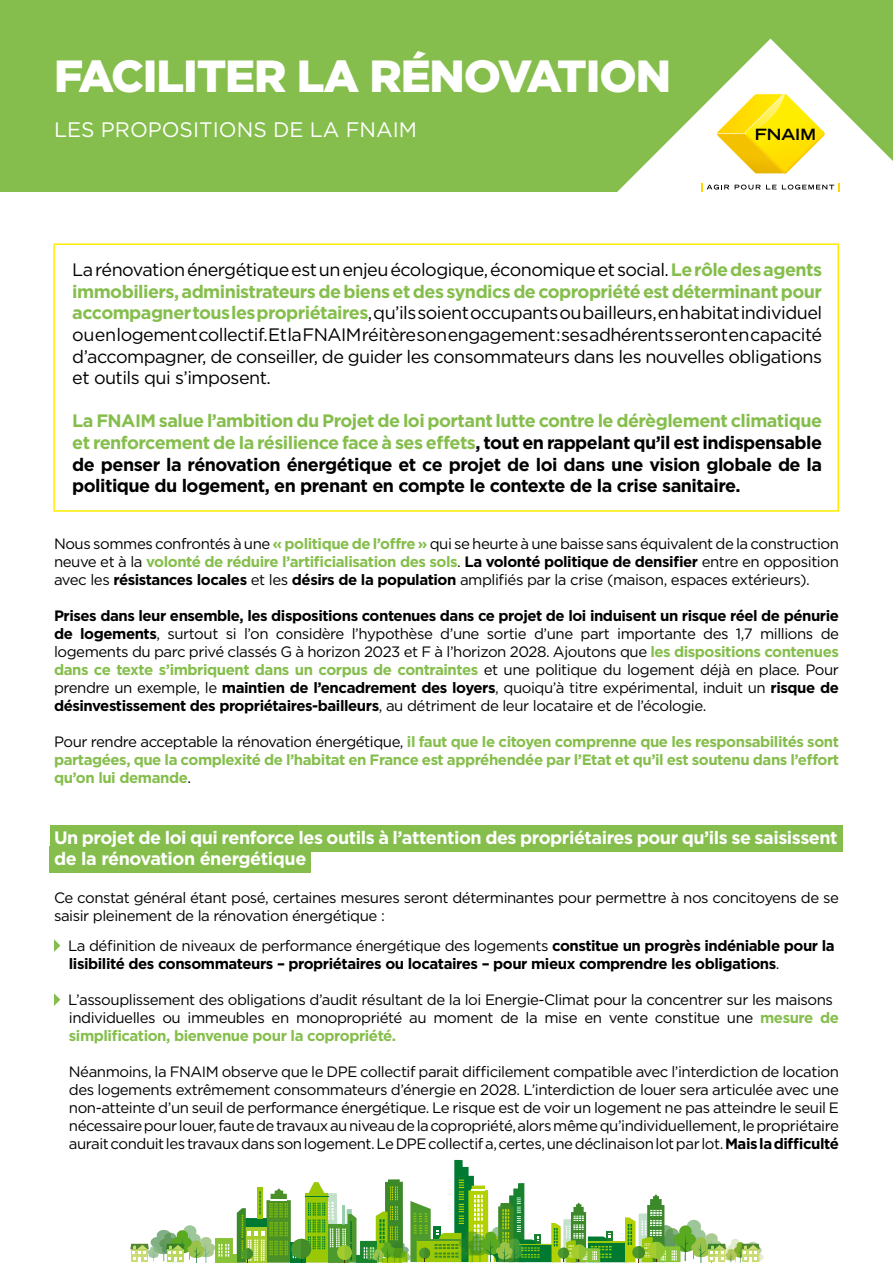
<style>
.page{position:relative;width:893px;height:1263px;background:#fff}
.page>*{position:absolute;margin:0;border:0;box-sizing:border-box;transform-origin:0 0}
.t1{font:900 45px "Gotham";letter-spacing:-.025em;color:#fff}
.t2{font:21px "Gotham";color:#fff}
.t3{font:18px/21.6px "Gotham";letter-spacing:-.03em;color:#000;text-align:justify}
.t4{font:700 18px/21.6px "Gotham";letter-spacing:-.03em;color:#000;text-align:justify}
.t5{font:700 18px/21px "Gotham";letter-spacing:-.025em;color:#fff}
.t6{font:700 expanded 15.45px "Trade Gothic LH";color:#000}
.t7{font:15px/18px "Gotham";letter-spacing:-.03em;color:#000;text-align:justify}
.t8{font:700 15px/18px "Gotham";letter-spacing:-.03em;color:#85be4c;text-align:justify}
.t9{font:700 15px/18px "Gotham";letter-spacing:-.03em;color:#000}
.s1{font-weight:700;color:#85be4c}
.s2{color:#85be4c}
.s3{font-weight:700}
.s4{font-weight:400;color:#000}
.s5{font-weight:400}
</style>
<div class="page">
<div style="left:0;top:0;width:893px;height:191px;background:#85be4c"></div>
<svg style="left:722px;top:1238px;width:42px;height:25px"></svg>
<svg style="left:130px;top:1225px;width:85px;height:38px"></svg>
<svg style="left:215px;top:1160px;width:507px;height:103px"></svg>
<svg style="left:257px;top:1187px;width:6px;height:32px"></svg>
<svg style="left:590px;top:39px;width:303px;height:153px"></svg>
<svg style="left:701px;top:183px;width:28px;height:8px"></svg>
<svg style="left:735px;top:183px;width:105px;height:8px"></svg>
<svg style="left:717px;top:94px;width:108px;height:79px;background:#fde85d"></svg>
<div style="left:53px;top:243px;width:786px;height:269px;border:2px solid #ffed00"></div>
<svg style="left:54px;top:939px;width:6px;height:13px"></svg>
<svg style="left:54px;top:993px;width:6px;height:13px"></svg>
<div style="left:50px;top:825px;width:792px;height:26px;background:#85be4c"></div>
<div style="left:50px;top:846px;width:261px;height:26px;background:#85be4c"></div>
<h1 class="t1" style="left:54px;top:45px;width:618px">FACILITER LA RÉNOVATION</h1>
<h2 class="t2" style="left:54px;top:117px;width:365px">LES PROPOSITIONS DE LA FNAIM</h2>
<p class="t6" style="left:755px;top:124px;width:63px">FNAIM</p>
<p class="t3" style="left:72px;top:259px;width:751px">La rénovation énergétique est un enjeu écologique, économique et social. <span class="s1">Le rôle des agents immobiliers, administrateurs de biens et des syndics de copropriété est déterminant pour accompagner tous les propriétaires</span>, qu’ils soient occupants ou bailleurs, en habitat individuel ou en logement collectif. Et la FNAIM réitère son engagement : ses adhérents seront en capacité d’accompagner, de conseiller, de guider les consommateurs dans les nouvelles obligations et outils qui s’imposent.</p>
<p class="t4" style="left:72px;top:410px;width:751px"><span class="s2">La FNAIM salue l’ambition du Projet de loi portant lutte contre le dérèglement climatique et renforcement de la résilience face à ses effets</span>, tout en rappelant qu’il est indispensable de penser la rénovation énergétique et ce projet de loi dans une vision globale de la politique du logement, en prenant en compte le contexte de la crise sanitaire.</p>
<p class="t7" style="left:54px;top:534px;width:787px">Nous sommes confrontés à une <span class="s1">« politique de l’offre »</span> qui se heurte à une baisse sans équivalent de la construction neuve et à la <span class="s1">volonté de réduire l’artificialisation des sols</span>. <span class="s3">La volonté politique de densifier</span> entre en opposition avec les <span class="s3">résistances locales</span> et les <span class="s3">désirs de la population</span> amplifiés par la crise (maison, espaces extérieurs).</p>
<p class="t7" style="left:54px;top:606px;width:786px"><span class="s3">Prises dans leur ensemble, les dispositions contenues dans ce projet de loi induisent un risque réel de pénurie de logements</span>, surtout si l’on considère l’hypothèse d’une sortie d’une part importante des 1,7 millions de logements du parc privé classés G à horizon 2023 et F à l’horizon 2028. Ajoutons que <span class="s1">les dispositions contenues dans ce texte s’imbriquent dans un corpus de contraintes</span> et une politique du logement déjà en place. Pour prendre un exemple, le <span class="s3">maintien de l’encadrement des loyers</span>, quoiqu’à titre expérimental, induit un <span class="s3">risque de désinvestissement des propriétaires-bailleurs</span>, au détriment de leur locataire et de l’écologie.</p>
<p class="t8" style="left:54px;top:732px;width:787px"><span class="s4">Pour rendre acceptable la rénovation énergétique,</span> il faut que le citoyen comprenne que les responsabilités sont partagées, que la complexité de l’habitat en France est appréhendée par l’Etat et qu’il est soutenu dans l’effort qu’on lui demande<span class="s4">.</span></p>
<p class="t5" style="left:54px;top:827px;width:785px">Un projet de loi qui renforce les outils à l’attention des propriétaires pour qu’ils se saisissent de la rénovation énergétique</p>
<p class="t7" style="left:54px;top:888px;width:786px">Ce constat général étant posé, certaines mesures seront déterminantes pour permettre à nos concitoyens de se saisir pleinement de la rénovation énergétique :</p>
<p class="t9" style="left:68px;top:936px;width:768px"><span class="s5">La définition de niveaux de performance énergétique des logements</span> constitue un progrès indéniable pour la lisibilité des consommateurs – propriétaires ou locataires – pour mieux comprendre les obligations<span class="s5">.</span></p>
<p class="t7" style="left:68px;top:990px;width:772px;text-align:left">L’assouplissement des obligations d’audit résultant de la loi Energie-Climat pour la concentrer sur les maisons individuelles ou immeubles en monopropriété au moment de la mise en vente constitue une <span class="s1">mesure de simplification, bienvenue pour la copropriété.</span></p>
<p class="t7" style="left:69px;top:1062px;width:772px">Néanmoins, la FNAIM observe que le DPE collectif parait difficilement compatible avec l’interdiction de location des logements extrêmement consommateurs d’énergie en 2028. L’interdiction de louer sera articulée avec une non-atteinte d’un seuil de performance énergétique. Le risque est de voir un logement ne pas atteindre le seuil E nécessaire pour louer, faute de travaux au niveau de la copropriété, alors même qu’individuellement, le propriétaire aurait conduit les travaux dans son logement. Le DPE collectif a, certes, une déclinaison lot par lot. <span class="s3">Mais la difficulté</span></p>
</div>
